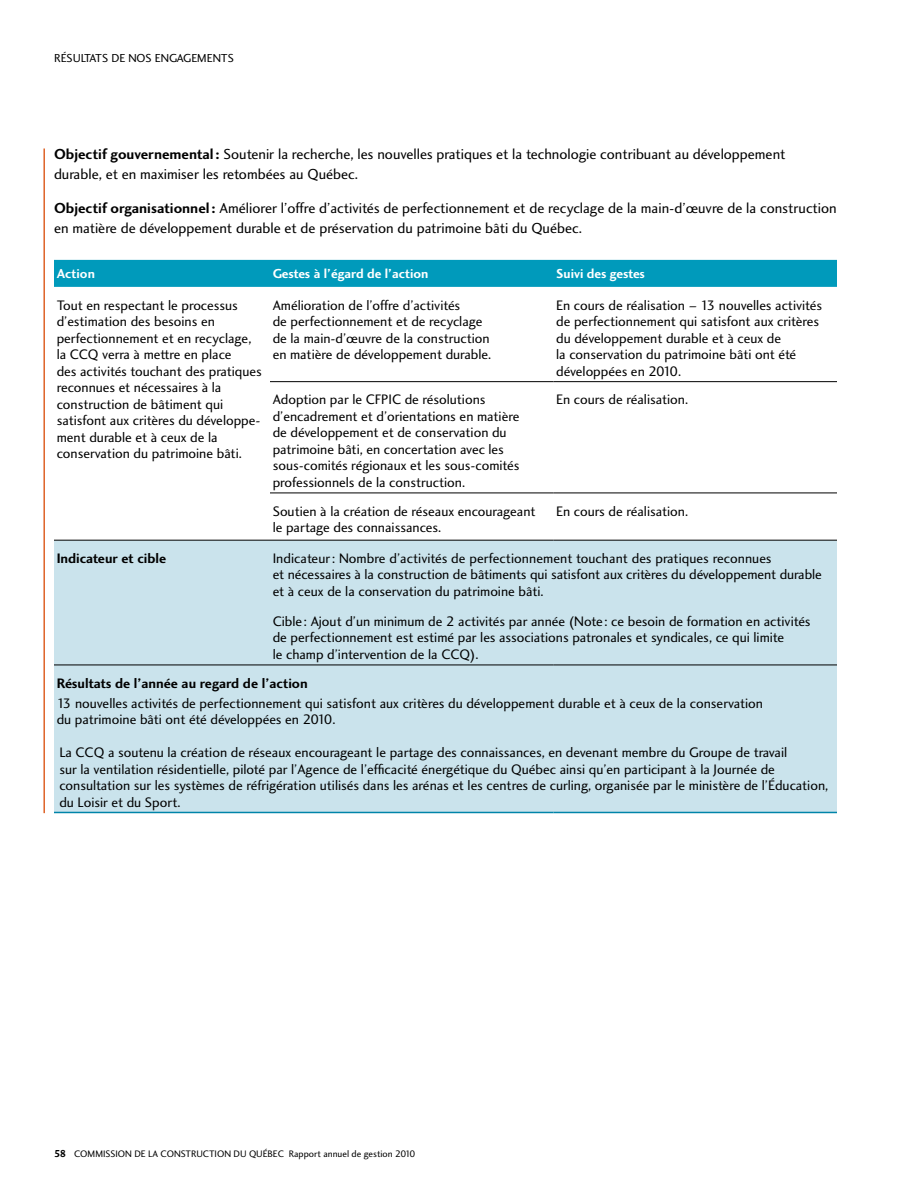
<style>
.page{position:relative;width:918px;height:1188px;background:#fff}
.page>*{position:absolute;margin:0;border:0;box-sizing:border-box;transform-origin:0 0}
.t1{font:15px/20.2px "Charlotte Sans Book Plain";color:#000}
.t2{font:14.25px/16.5px "Charlotte Sans Book Plain";color:#000}
.t3{font:14.25px "Charlotte Sans Bold Plain";color:#000}
.t4{font:13.5px "Charlotte Sans Bold Plain";color:#fff}
.t5{font:12px "Charlotte Sans Book Plain";letter-spacing:.06em;color:#000}
.t6{font:9.75px "Charlotte Sans Book Plain";color:#000}
.s1{font-family:"Charlotte Sans Bold Plain"}
.s2{font-family:"Charlotte Sans Bold Plain";font-size:10.5px}
</style>
<div class="page">
<div style="left:54px;top:260px;width:783px;height:27px;background:#009abb"></div>
<div style="left:54px;top:541px;width:783px;height:271px;background:#cae3ec"></div>
<hr style="left:54px;top:812px;width:216px;height:1px;background:#0084a9">
<hr style="left:270px;top:812px;width:284px;height:1px;background:#0084a9">
<hr style="left:554px;top:812px;width:283px;height:1px;background:#0084a9">
<hr style="left:270px;top:381px;width:284px;height:1px;background:#000">
<hr style="left:554px;top:381px;width:283px;height:1px;background:#000">
<hr style="left:270px;top:493px;width:284px;height:1px;background:#000">
<hr style="left:554px;top:493px;width:283px;height:1px;background:#000">
<hr style="left:54px;top:665px;width:216px;height:1px;background:#000">
<hr style="left:270px;top:665px;width:284px;height:1px;background:#000">
<hr style="left:554px;top:665px;width:283px;height:1px;background:#000">
<hr style="left:54px;top:540px;width:216px;height:1px;background:#000">
<hr style="left:270px;top:540px;width:284px;height:1px;background:#000">
<hr style="left:554px;top:540px;width:283px;height:1px;background:#000">
<hr style="left:43px;top:148px;width:2px;height:665px;background:#de6328">
<p class="t5" style="left:54px;top:51px;width:181px">Résultats de nos engagements</p>
<p class="t1" style="left:54px;top:143px;width:733px"><span class="s1">Objectif gouvernemental:</span> Soutenir la recherche, les nouvelles pratiques et la technologie contribuant au développement durable, et en maximiser les retombées au Québec.</p>
<p class="t1" style="left:54px;top:197px;width:784px"><span class="s1">Objectif organisationnel:</span> Améliorer l’offre d’activités de perfectionnement et de recyclage de la main-d’œuvre de la construction en matière de développement durable et de préservation du patrimoine bâti du Québec.</p>
<p class="t4" style="left:57px;top:265px;width:40px">Action</p>
<p class="t4" style="left:273px;top:265px;width:157px">Gestes à l’égard de l’action</p>
<p class="t4" style="left:556px;top:265px;width:90px">Suivi des gestes</p>
<p class="t2" style="left:57px;top:296px;width:207px">Tout en respectant le processus d’estimation des besoins en perfectionnement et en recyclage, la CCQ verra à mettre en place<br>des activités touchant des pratiques reconnues et nécessaires à la construction de bâtiment qui satisfont aux critères du développe&shy;ment durable et à ceux de la conservation du patrimoine bâti.</p>
<p class="t2" style="left:273px;top:296px;width:220px">Amélioration de l’offre d’activités<br>de perfectionnement et de recyclage de la main-d’œuvre de la construction en matière de développement durable.</p>
<p class="t2" style="left:556px;top:296px;width:267px">En cours de réalisation – 13 nouvelles activités de perfectionnement qui satisfont aux critères du développement durable et à ceux de<br>la conservation du patrimoine bâti ont été développées en 2010.</p>
<p class="t2" style="left:273px;top:391px;width:248px">Adoption par le CFPIC de résolutions d’encadrement et d’orientations en matière de développement et de conservation du patrimoine bâti, en concertation avec les sous-comités régionaux et les sous-comités professionnels de la construction.</p>
<p class="t2" style="left:556px;top:391px;width:133px">En cours de réalisation.</p>
<p class="t2" style="left:273px;top:503px;width:264px">Soutien à la création de réseaux encourageant le partage des connaissances.</p>
<p class="t2" style="left:556px;top:503px;width:133px">En cours de réalisation.</p>
<p class="t3" style="left:57px;top:550px;width:111px">Indicateur et cible</p>
<p class="t2" style="left:273px;top:550px;width:551px">I ndicateur: Nombre d’activités de perfectionnement touchant des pratiques reconnues<br>et nécessaires à la construction de bâtiments qui satisfont aux critères du développement durable et à ceux de la conservation du patrimoine bâti.</p>
<p class="t2" style="left:273px;top:613px;width:539px">Cible : Ajout d’un minimum de 2 activités par année (Note : ce besoin de formation en activités de perfectionnement est estimé par les associations patronales et syndicales, ce qui limite<br>le champ d’intervention de la CCQ).</p>
<p class="t3" style="left:57px;top:675px;width:253px">Résultats de l’année au regard de l’action</p>
<p class="t2" style="left:57px;top:694px;width:708px">13 nouvelles activités de perfectionnement qui satisfont aux critères du développement durable et à ceux de la conservation du patrimoine bâti ont été développées en 2010.</p>
<p class="t2" style="left:59px;top:744px;width:770px">La CCQ a soutenu la création de réseaux encourageant le partage des connaissances, en devenant membre du Groupe de travail<br>sur la ventilation résidentielle, piloté par l’Agence de l’efficacité énergétique du Québec ainsi qu’en participant à la Journée de consultation sur les systèmes de réfrigération utilisés dans les arénas et les centres de curling, organisée par le ministère de l’Éducation, du Loisir et du Sport.</p>
<p class="t6" style="left:54px;top:1148px;width:363px"><span class="s2">58</span> Commission de la construction du Québec Rapport annuel de gestion 2010</p>
</div>
